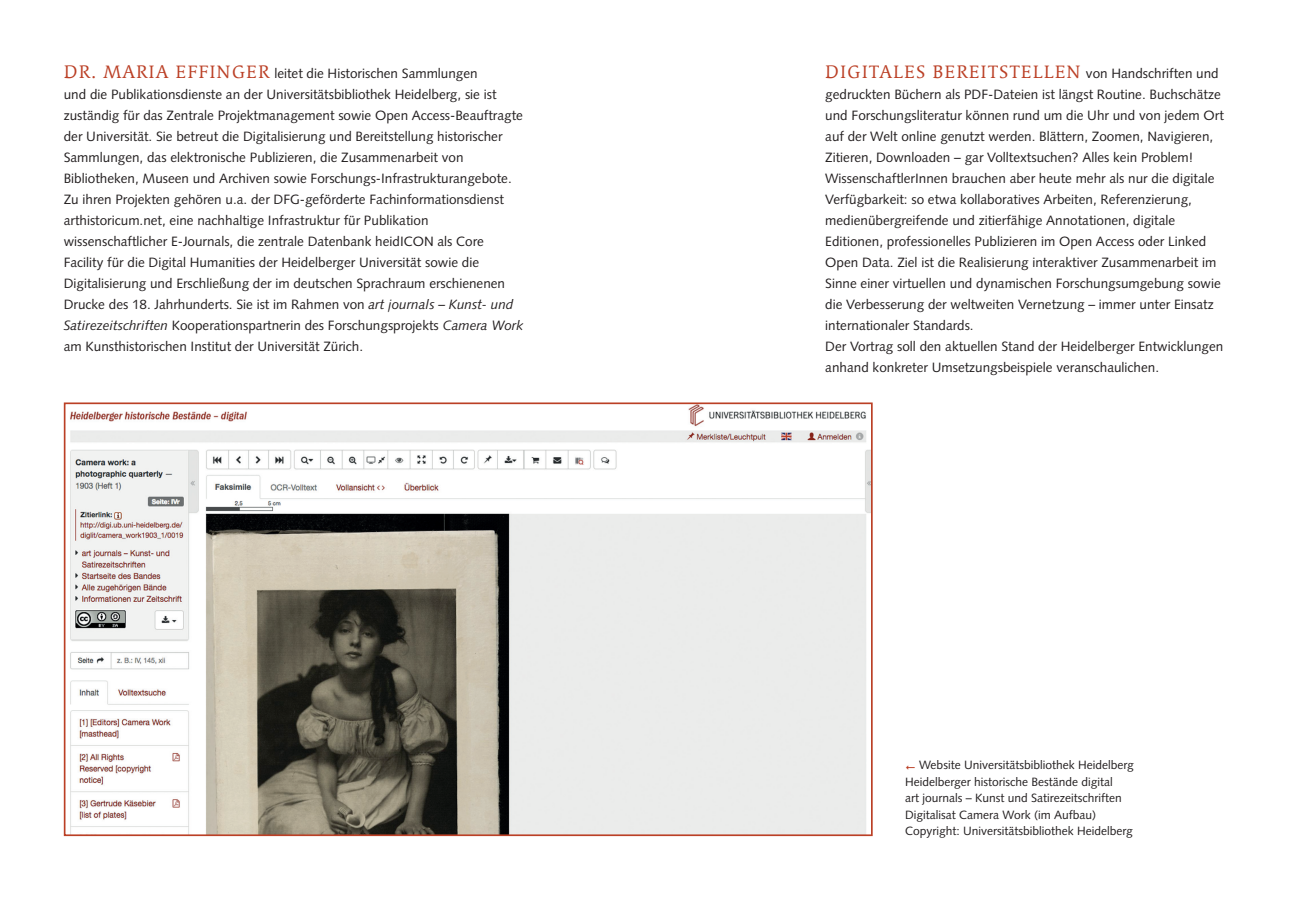
<style>
.page{position:relative;width:1289px;height:919px;background:#fff}
.page>*{position:absolute;margin:0;border:0;box-sizing:border-box;transform-origin:0 0}
.t1{font:18px "Linotype Syntax Srf Com";letter-spacing:.05em;color:#bb4026}
.t2{font:13.5px/21px "Syntax";color:#231f20}
.t3{font:12px/16.5px "Syntax";color:#231f20}
.s1{font-family:"Linotype Syntax Srf Com";font-size:18px;color:#bb4026}
.s2{font-style:italic}
.s3{font-family:"Syntax";font-size:13.5px;color:#231f20}
</style>
<div class="page">
<img style="left:70px;top:405px;width:799px;height:428px">
<div style="left:64px;top:402px;width:808px;height:434px;border:2px solid #bb4026"></div>
<p class="t2" style="left:64px;top:63px;width:461px"><span class="s1">DR. MARIA E FFINGER</span> leitet die Historischen Sammlungen<br>und die Publikationsdienste an der Universitätsbibliothek Heidelberg, sie ist zuständig für das Zentrale Projektmanagement sowie Open Access-Beauftragte der Universität. Sie betreut die Digitalisierung und Bereitstellung historischer Sammlungen, das elektronische Publizieren, die Zusammenarbeit von Bibliotheken, Museen und Archiven sowie Forschungs-I nfrastrukturangebote.<br>Zu ihren Projekten gehören u.a. der DFG-geförderte Fachinformationsdienst arthistoricum.net, eine nachhaltige I nfrastruktur für Publikation wissenschaftlicher E-Journals, die zentrale Datenbank heidI CON als Core Facility für die Digital Humanities der Heidelberger Universität sowie die Digitalisierung und Erschließung der im deutschen Sprachraum erschienenen Drucke des 18. Jahrhunderts. Sie ist im Rahmen von <span class="s2">art journals – Kunst- und Satirezeitschriften</span> Kooperationspartnerin des Forschungsprojekts <span class="s2">Camera Work </span>am Kunsthistorischen I nstitut der Universität Zürich.</p>
<h1 class="t1" style="left:825px;top:60px;width:395px">DIGITALES BEREITSTELLEN <span class="s3">von Handschriften und</span></h1>
<p class="t2" style="left:825px;top:84px;width:400px">gedruckten Büchern als PDF-Dateien ist längst Routine. Buchschätze und Forschungsliteratur können rund um die Uhr und von jedem Ort auf der Welt online genutzt werden. Blättern, Zoomen, Navigieren, Zitieren, Downloaden – gar Volltextsuchen? Alles kein Problem!<br>WissenschaftlerI nnen brauchen aber heute mehr als nur die digitale Verfügbarkeit: so etwa kollaboratives Arbeiten, Referenzierung, medienübergreifende und zitierfähige Annotationen, digitale Editionen, professionelles Publizieren im Open Access oder Linked Open Data. Ziel ist die Realisierung interaktiver Zusammenarbeit im Sinne einer virtuellen und dynamischen Forschungsumgebung sowie die Verbesserung der weltweiten Vernetzung – immer unter Einsatz internationaler Standards.<br>Der Vortrag soll den aktuellen Stand der Heidelberger Entwicklungen anhand konkreter Umsetzungsbeispiele veranschaulichen.</p>
<p class="t3" style="left:905px;top:757px;width:230px;text-indent:14px">Website Universitätsbibliothek Heidelberg Heidelberger historische Bestände digital<br>art journals – Kunst und Satirezeitschriften Digitalisat Camera Work (im Aufbau)<br>Copyright: Universitätsbibliothek Heidelberg</p>
</div>
